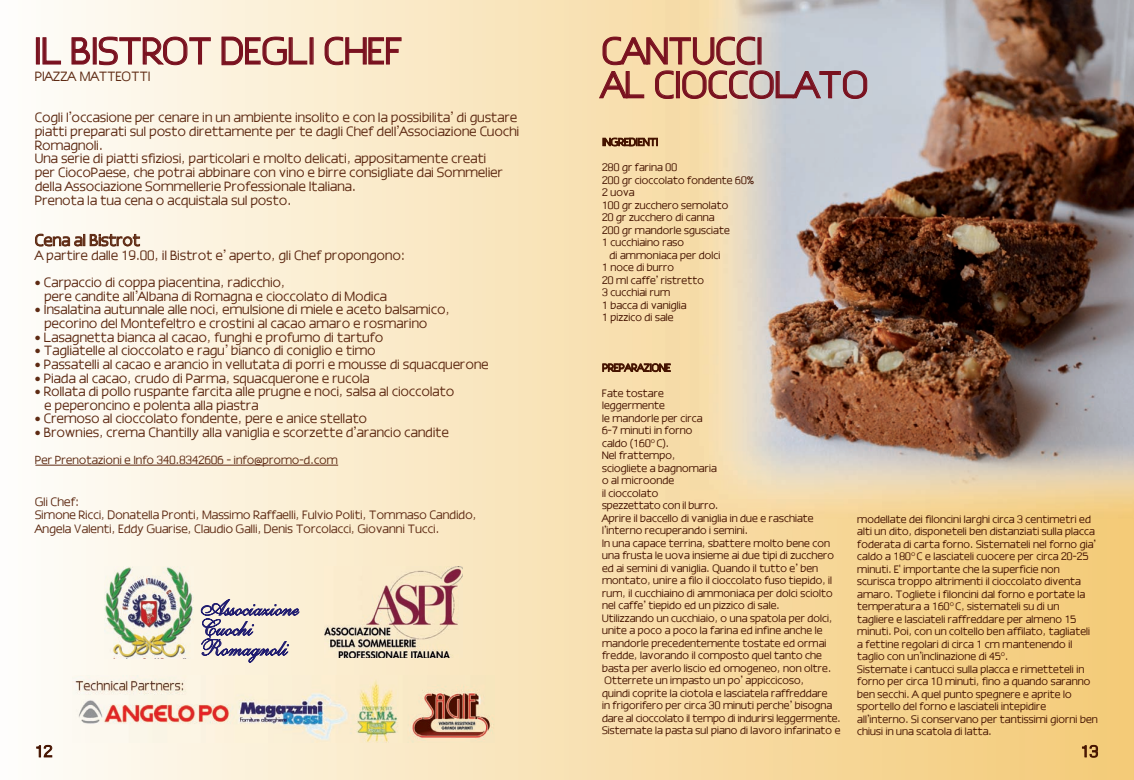
<style>
.page{position:relative;width:1134px;height:780px;background:#fff}
.page>*{position:absolute;margin:0;border:0;box-sizing:border-box;transform-origin:0 0}
.t1{font:35px/33.8px "Epsy Sans";color:#79111f}
.t2{font:22.5px/20px "Allegro";color:#201c70}
.t3{font:15px "Epsy Sans";color:#5e2a13}
.t4{font:15px "Epsy Sans";color:#451300}
.t5{font:12.5px/13.8px "Epsy Sans";color:#5e2a13}
.t6{font:11.25px/13.8px "Epsy Sans";color:#5e2a13}
.t7{font:10.88px "Epsy Sans";color:#5e2a13}
.t8{font:10px/12.5px "Epsy Sans";color:#451300}
.s1{font-size:10.88px}
</style>
<div class="page">
<img style="left:35px;top:0;width:1099px;height:780px">
<img style="left:652px;top:0;width:482px;height:518px">
<hr style="left:35px;top:465px;width:303px;height:1px;background:#5e2a13">
<img style="left:72px;top:676px;width:423px;height:66px">
<img style="left:104px;top:566px;width:90px;height:92px">
<img style="left:324px;top:567px;width:139px;height:90px">
<h1 class="t1" style="left:36px;top:35px;width:370px">IL BISTROT DEGLI CHEF</h1>
<p class="t5" style="left:35px;top:70px;width:117px">PIAZZA MATTEOTTI</p>
<p class="t5" style="left:35px;top:111px;width:486px">Cogli l’occasione per cenare in un ambiente insolito e con la possibilita’ di gustare piatti preparati sul posto direttamente per te dagli Chef dell’Associazione Cuochi Romagnoli.<br>Una serie di piatti sfiziosi, particolari e molto delicati, appositamente creati<br>per CiocoPaese, che potrai abbinare con vino e birre consigliate dai Sommelier della Associazione Sommellerie Professionale Italiana.<br>Prenota la tua cena o acquistala sul posto.</p>
<h3 class="t3" style="left:36px;top:232px;width:107px">Cena al Bistrot</h3>
<p class="t5" style="left:35px;top:248px;width:372px">A partire dalle 19.00, il Bistrot e’ aperto, gli Chef propongono:</p>
<p class="t5" style="left:45px;top:276px;width:344px;text-indent:-9px"><span class="s1">•</span> Carpaccio di coppa piacentina, radicchio,<br>pere candite all’Albana di Romagna e cioccolato di Modica</p>
<p class="t5" style="left:45px;top:303px;width:407px;text-indent:-9px"><span class="s1">•</span> Insalatina autunnale alle noci, emulsione di miele e aceto balsamico, pecorino del Montefeltro e crostini al cacao amaro e rosmarino</p>
<p class="t5" style="left:35px;top:330px;width:350px"><span class="s1">•</span> Lasagnetta bianca al cacao, funghi e profumo di tartufo</p>
<p class="t5" style="left:35px;top:344px;width:342px"><span class="s1">•</span> Tagliatelle al cioccolato e ragu’ bianco di coniglio e timo</p>
<p class="t5" style="left:35px;top:357px;width:455px"><span class="s1">•</span> Passatelli al cacao e arancio in vellutata di porri e mousse di squacquerone</p>
<p class="t5" style="left:35px;top:371px;width:336px"><span class="s1">•</span> Piada al cacao, crudo di Parma, squacquerone e rucola</p>
<p class="t5" style="left:45px;top:385px;width:411px;text-indent:-9px"><span class="s1">•</span> Rollata di pollo ruspante farcita alle prugne e noci, salsa al cioccolato e peperoncino e polenta alla piastra</p>
<p class="t5" style="left:35px;top:412px;width:334px"><span class="s1">•</span> Cremoso al cioccolato fondente, pere e anice stellato</p>
<p class="t5" style="left:35px;top:426px;width:415px"><span class="s1">•</span> Brownies, crema Chantilly alla vaniglia e scorzette d’arancio candite</p>
<p class="t7" style="left:35px;top:454px;width:304px">Per Prenotazioni e Info 340.8342606 - info@promo-d.com</p>
<p class="t6" style="left:35px;top:495px;width:443px">Gli Chef:<br>Simone Ricci, Donatella Pronti, Massimo Raffaelli, Fulvio Politi, Tommaso Candido,<br>Angela Valenti, Eddy Guarise, Claudio Galli, Denis Torcolacci, Giovanni Tucci.</p>
<h2 class="t2" style="left:197px;top:598px;width:99px">Associazione<br>Cuochi<br>Romagnoli</h2>
<h1 class="t1" style="left:603px;top:35px;width:268px">CANTUCCI<br>AL CIOCCOLATO</h1>
<p class="t8" style="left:603px;top:136px;width:57px">INGREDIENTI</p>
<p class="t8" style="left:602px;top:161px;width:77px">280 gr farina 00</p>
<p class="t8" style="left:602px;top:174px;width:154px">200 gr cioccolato fondente 60%</p>
<p class="t8" style="left:602px;top:186px;width:34px">2 uova</p>
<p class="t8" style="left:602px;top:199px;width:128px">100 gr zucchero semolato</p>
<p class="t8" style="left:602px;top:211px;width:114px">20 gr zucchero di canna</p>
<p class="t8" style="left:602px;top:224px;width:129px">200 gr mandorle sgusciate</p>
<p class="t8" style="left:602px;top:236px;width:84px">1 cucchiaino raso</p>
<p class="t8" style="left:610px;top:249px;width:112px">di ammoniaca per dolci</p>
<p class="t8" style="left:602px;top:261px;width:74px">1 noce di burro</p>
<p class="t8" style="left:602px;top:274px;width:103px">20 ml caffe’ ristretto</p>
<p class="t8" style="left:602px;top:286px;width:70px">3 cucchiai rum</p>
<p class="t8" style="left:602px;top:299px;width:86px">1 bacca di vaniglia</p>
<p class="t8" style="left:602px;top:311px;width:73px">1 pizzico di sale</p>
<p class="t8" style="left:603px;top:362px;width:70px">PREPARAZIONE</p>
<p class="t8" style="left:602px;top:387px;width:240px">Fate tostare<br>leggermente<br>le mandorle per circa<br>6-7 minuti in forno<br>caldo (160<sup>o</sup> C).<br>Nel frattempo,<br>sciogliete a bagnomaria<br>o al microonde<br>il cioccolato<br>spezzettato con il burro.<br>Aprire il baccello di vaniglia in due e raschiate l’interno recuperando i semini.<br>In una capace terrina, sbattere molto bene con una frusta le uova insieme ai due tipi di zucchero ed ai semini di vaniglia. Quando il tutto e’ ben montato, unire a filo il cioccolato fuso tiepido, il rum, il cucchiaino di ammoniaca per dolci sciolto nel caffe’ tiepido ed un pizzico di sale.<br>Utilizzando un cucchiaio, o una spatola per dolci, unite a poco a poco la farina ed infine anche le mandorle precedentemente tostate ed ormai fredde, lavorando il composto quel tanto che basta per averlo liscio ed omogeneo, non oltre.<br>Otterrete un impasto un po’ appiccicoso,<br>quindi coprite la ciotola e lasciatela raffreddare<br>in frigorifero per circa 30 minuti perche’ bisogna dare al cioccolato il tempo di indurirsi leggermente.<br>Sistemate la pasta sul piano di lavoro infarinato e</p>
<p class="t8" style="left:857px;top:513px;width:242px">modellate dei filoncini larghi circa 3 centimetri ed alti un dito, disponeteli ben distanziati sulla placca foderata di carta forno. Sistemateli nel forno gia’ caldo a 180<sup>o</sup> C e lasciateli cuocere per circa 20-25 minuti. E' importante che la superficie non scurisca troppo altrimenti il cioccolato diventa amaro. Togliete i filoncini dal forno e portate la temperatura a 160<sup>o</sup> C, sistemateli su di un tagliere e lasciateli raffreddare per almeno 15 minuti. Poi, con un coltello ben affilato, tagliateli a fettine regolari di circa 1 cm mantenendo il taglio con un’inclinazione di 45<sup>o</sup>.<br>Sistemate i cantucci sulla placca e rimetteteli in forno per circa 10 minuti, fino a quando saranno ben secchi. A quel punto spegnere e aprite lo sportello del forno e lasciateli intepidire all’interno. Si conservano per tantissimi giorni ben chiusi in una scatola di latta.</p>
<h3 class="t4" style="left:36px;top:743px;width:19px">12</h3>
<h3 class="t4" style="left:1081px;top:743px;width:19px">13</h3>
</div>
